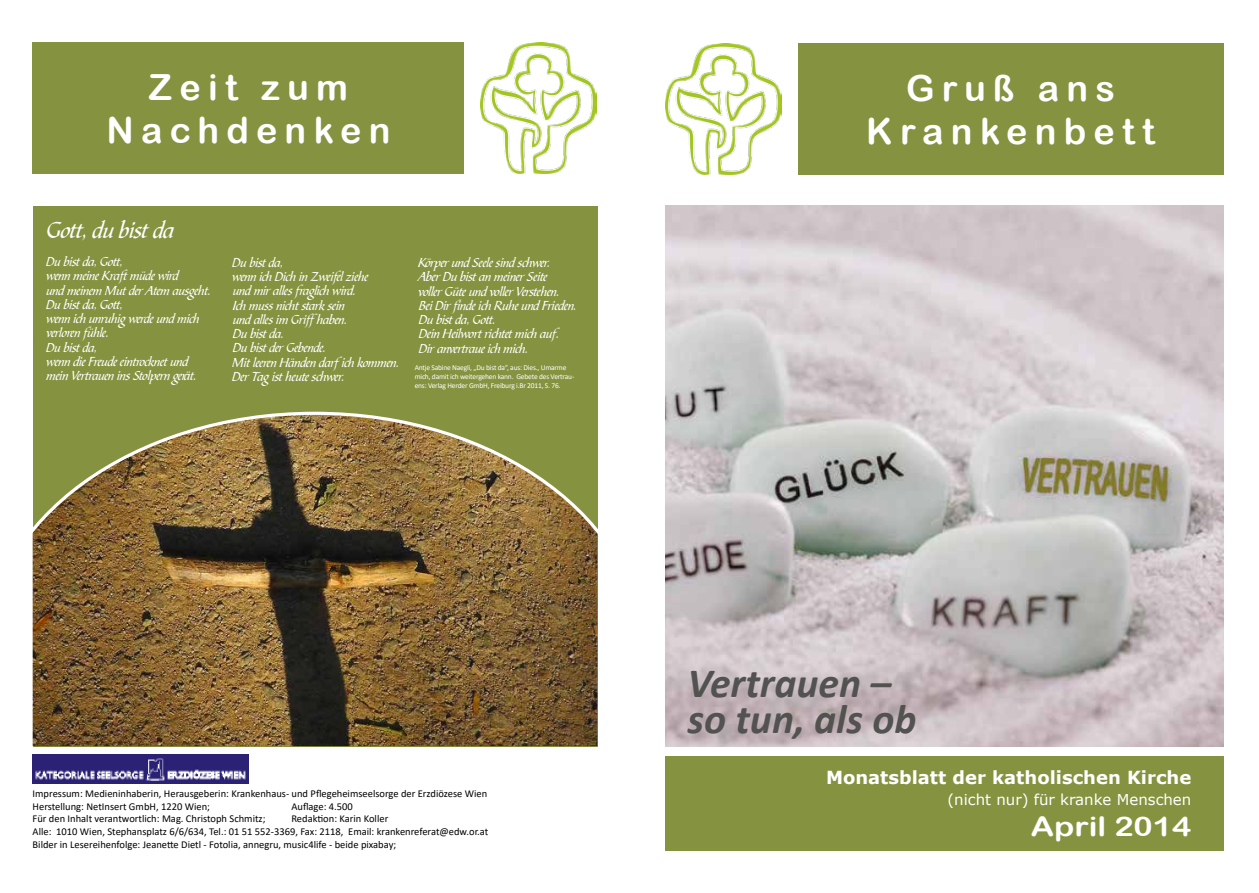
<style>
.page{position:relative;width:1259px;height:893px;background:#fff}
.page>*{position:absolute;margin:0;border:0;box-sizing:border-box;transform-origin:0 0}
.t1{font:italic 700 41.7px/35.5px "Calibri";color:#525251}
.t2{font:36px/43.2px "Arial Rounded MT Bold";letter-spacing:.2em;color:#fff;text-align:center}
.t3{font:27px "Arial Rounded MT Bold";color:#fff;scale:1.2 1}
.t4{font:24px "Bible Scr T";letter-spacing:-.025em;color:#fff}
.t5{font:700 18px "Verdana";color:#fff}
.t6{font:15px "Verdana";color:#fff}
.t7{font:13.5px/14.2px "Bible Scr T";letter-spacing:-.025em;color:#fff}
.t8{font:10.5px/12.6px "Calibri";color:#000}
.t9{font:7.5px/9px "Calibri";letter-spacing:-.025em;color:#fff}
</style>
<div class="page">
<img style="left:665px;top:205px;width:558px;height:541px">
<div style="left:798px;top:43px;width:425px;height:132px;background:#85923f"></div>
<div style="left:665px;top:756px;width:558px;height:95px;background:#85923f"></div>
<img style="left:665px;top:43px;width:116px;height:132px">
<div style="left:33px;top:43px;width:431px;height:131px;background:#85923f"></div>
<img style="left:480px;top:43px;width:117px;height:131px">
<div style="left:33px;top:206px;width:564px;height:540px;background:#85923f"></div>
<img style="left:33px;top:412px;width:564px;height:334px">
<img style="left:33px;top:755px;width:215px;height:28px">
<h2 class="t2" style="left:106px;top:65px;width:285px">Zeit zum<br>Nachdenken</h2>
<h3 class="t4" style="left:46px;top:217px;width:129px">Gott, du bist da</h3>
<p class="t7" style="left:46px;top:256px;width:166px">Du bist da, Gott,<br>wenn meine Kraft müde wird<br>und meinem Mut der Atem ausgeht.<br>Du bist da, Gott,<br>wenn ich unruhig werde und mich verloren fühle.<br>Du bist da,<br>wenn die Freude eintrocknet und mein Vertrauen ins Stolpern gerät.</p>
<p class="t7" style="left:232px;top:256px;width:168px">Du bist da,<br>wenn ich Dich in Zweifel ziehe<br>und mir alles fraglich wird.<br>Ich muss nicht stark sein<br>und alles im Griff haben.<br>Du bist da.<br>Du bist der Gebende.<br>Mit leeren Händen darf ich kommen.<br>Der Tag ist heute schwer.</p>
<p class="t7" style="left:418px;top:257px;width:160px">Körper und Seele sind schwer.<br>Aber Du bist an meiner Seite<br>voller Güte und voller Verstehen.<br>Bei Dir finde ich Ruhe und Frieden.<br>Du bist da, Gott.<br>Dein Heilwort richtet mich auf.<br>Dir anvertraue ich mich.</p>
<p class="t9" style="left:415px;top:363px;width:161px">Antje Sabine Naegli, „Du bist da“, aus: Dies., Umarme mich, damit ich weitergehen kann. Gebete des Vertrau&shy;ens: Verlag Herder GmbH, Freiburg i.Br 2011, S. 76.</p>
<h2 class="t2" style="left:866px;top:66px;width:290px">Gruß ans<br>Krankenbett</h2>
<p class="t8" style="left:33px;top:787px;width:456px">Impressum: Medieninhaberin, Herausgeberin: Krankenhaus- und Pflegeheimseelsorge der Erzdiözese Wien<br>Herstellung: NetInsert GmbH, 1220 Wien;</p>
<p class="t8" style="left:291px;top:800px;width:63px">Auflage: 4.500</p>
<p class="t8" style="left:33px;top:812px;width:457px;text-indent:259px">Redaktion: Karin Koller<br>Alle: 1010 Wien, Stephansplatz 6/6/634, Tel.: 01 51 552-3369, Fax: 2118, Email: krankenreferat@edw.or.at<br>Bilder in Lesereihenfolge: Jeanette Dietl - Fotolia, annegru, music4life - beide pixabay;</p>
<p class="t8" style="left:33px;top:812px;width:234px">Für den Inhalt verantwortlich: Mag. Christoph Schmitz;</p>
<h1 class="t1" style="left:687px;top:664px;width:230px">Vertrauen – so tun, als ob</h1>
<h3 class="t5" style="left:826px;top:765px;width:367px">Monatsblatt der katholischen Kirche</h3>
<p class="t6" style="left:947px;top:789px;width:245px">(nicht nur) für kranke Menschen</p>
<h3 class="t3" style="left:1031px;top:811px;width:135px">April 2014</h3>
</div>
